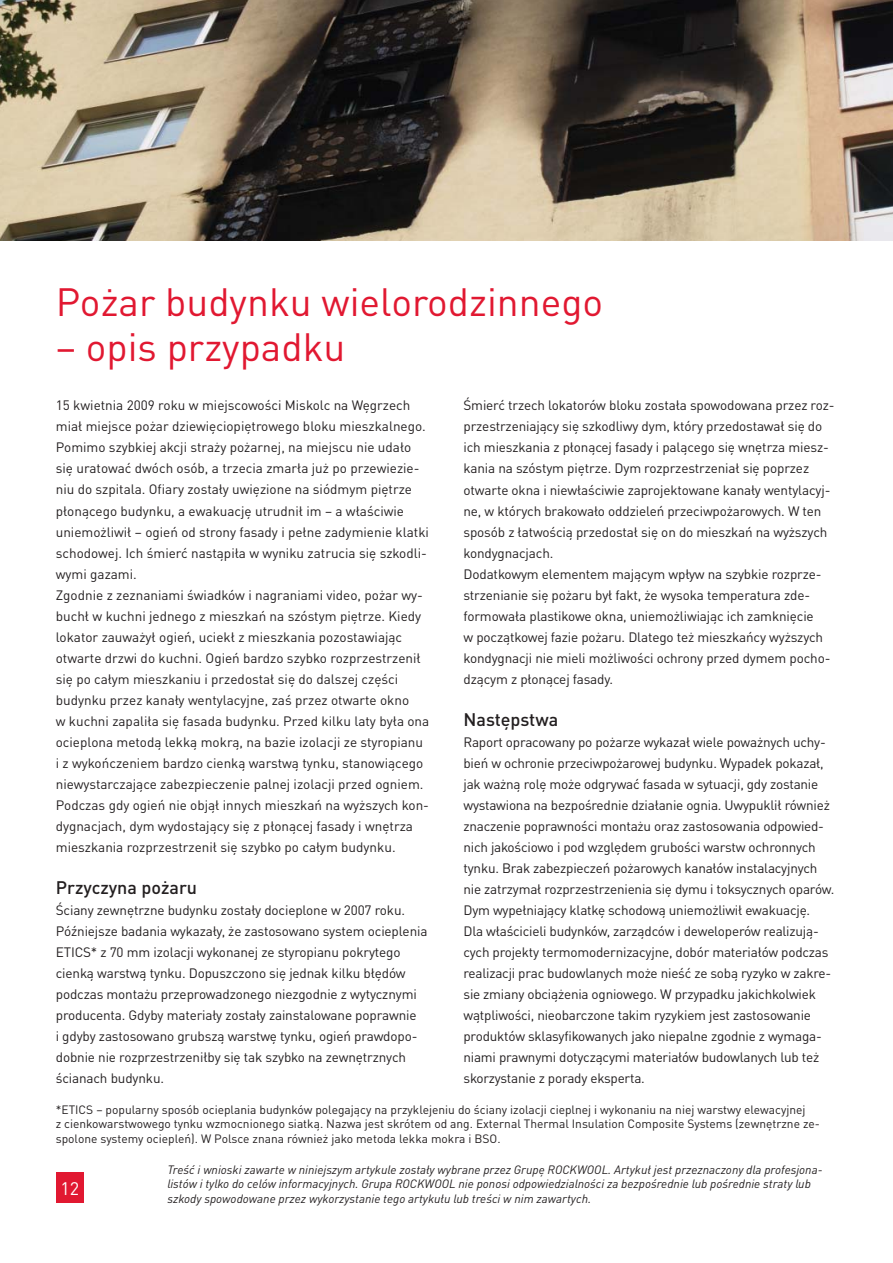
<style>
.page{position:relative;width:893px;height:1263px;background:#fff}
.page>*{position:absolute;margin:0;border:0;box-sizing:border-box;transform-origin:0 0}
.t1{font:39px "DIN Pro";color:#e11831}
.t2{font:500 18px "DIN Pro";color:#231f20}
.t3{font:18px "DIN Pro";color:#fff}
.t4{font:13.5px/21px "DIN Pro";letter-spacing:-.01em;color:#231f20}
.t5{font:12px/14.4px "DIN Pro";color:#231f20}
.t6{font:italic 12px/14.4px "DIN Pro";color:#231f20}
</style>
<div class="page">
<div style="left:56px;top:1173px;width:28px;height:30px;background:#e11831"></div>
<img style="left:0;top:0;width:893px;height:241px">
<h1 class="t1" style="left:56px;top:288px;width:549px">Pożar budynku wielorodzinnego</h1>
<h1 class="t1" style="left:56px;top:333px;width:291px">– opis przypadku</h1>
<p class="t4" style="left:56px;top:397px;width:375px">15 kwietnia 2009 roku w miejscowości Miskolc na Węgrzech miał miejsce pożar dziewięciopiętrowego bloku mieszkalnego.<br>Pomimo szybkiej akcji straży pożarnej, na miejscu nie udało się uratować dwóch osób, a trzecia zmarła już po przewiezie&shy;niu do szpitala. Ofiary zostały uwięzione na siódmym piętrze płonącego budynku, a ewakuację utrudnił im – a właściwie uniemożliwił – ogień od strony fasady i pełne zadymienie klatki schodowej. Ich śmierć nastąpiła w wyniku zatrucia się szkodli&shy;wymi gazami.<br>Zgodnie z zeznaniami świadków i nagraniami video, pożar wy&shy;buchł w kuchni jednego z mieszkań na szóstym piętrze. Kiedy lokator zauważył ogień, uciekł z mieszkania pozostawiając otwarte drzwi do kuchni. Ogień bardzo szybko rozprzestrzenił się po całym mieszkaniu i przedostał się do dalszej części budynku przez kanały wentylacyjne, zaś przez otwarte okno<br>w kuchni zapaliła się fasada budynku. Przed kilku laty była ona ocieplona metodą lekką mokrą, na bazie izolacji ze styropianu i z wykończeniem bardzo cienką warstwą tynku, stanowiącego niewystarczające zabezpieczenie palnej izolacji przed ogniem.<br>Podczas gdy ogień nie objął innych mieszkań na wyższych kon&shy;dygnacjach, dym wydostający się z płonącej fasady i wnętrza mieszkania rozprzestrzenił się szybko po całym budynku.</p>
<h2 class="t2" style="left:56px;top:881px;width:143px">Przyczyna pożaru</h2>
<p class="t4" style="left:56px;top:901px;width:373px">Ściany zewnętrzne budynku zostały docieplone w 2007 roku.<br>Późniejsze badania wykazały, że zastosowano system ocieplenia ETICS* z 70 mm izolacji wykonanej ze styropianu pokrytego cienką warstwą tynku. Dopuszczono się jednak kilku błędów podczas montażu przeprowadzonego niezgodnie z wytycznymi producenta. Gdyby materiały zostały zainstalowane poprawnie<br>i gdyby zastosowano grubszą warstwę tynku, ogień prawdopo&shy;dobnie nie rozprzestrzeniłby się tak szybko na zewnętrznych ścianach budynku.</p>
<p class="t4" style="left:463px;top:397px;width:373px">Śmierć trzech lokatorów bloku została spowodowana przez roz&shy;przestrzeniający się szkodliwy dym, który przedostawał się do ich mieszkania z płonącej fasady i palącego się wnętrza miesz&shy;kania na szóstym piętrze. Dym rozprzestrzeniał się poprzez otwarte okna i niewłaściwie zaprojektowane kanały wentylacyj&shy;ne, w których brakowało oddzieleń przeciwpożarowych. W ten sposób z łatwością przedostał się on do mieszkań na wyższych kondygnacjach.<br>Dodatkowym elementem mającym wpływ na szybkie rozprze&shy;strzenianie się pożaru był fakt, że wysoka temperatura zde&shy;formowała plastikowe okna, uniemożliwiając ich zamknięcie<br>w początkowej fazie pożaru. Dlatego też mieszkańcy wyższych kondygnacji nie mieli możliwości ochrony przed dymem pocho&shy;dzącym z płonącej fasady.</p>
<h2 class="t2" style="left:463px;top:713px;width:96px">Następstwa</h2>
<p class="t4" style="left:463px;top:733px;width:373px">Raport opracowany po pożarze wykazał wiele poważnych uchy&shy;bień w ochronie przeciwpożarowej budynku. Wypadek pokazał, jak ważną rolę może odgrywać fasada w sytuacji, gdy zostanie wystawiona na bezpośrednie działanie ognia. Uwypuklił również znaczenie poprawności montażu oraz zastosowania odpowied&shy;nich jakościowo i pod względem grubości warstw ochronnych tynku. Brak zabezpieczeń pożarowych kanałów instalacyjnych nie zatrzymał rozprzestrzenienia się dymu i toksycznych oparów.<br>Dym wypełniający klatkę schodową uniemożliwił ewakuację.<br>Dla właścicieli budynków, zarządców i deweloperów realizują&shy;cych projekty termomodernizacyjne, dobór materiałów podczas realizacji prac budowlanych może nieść ze sobą ryzyko w zakre&shy;sie zmiany obciążenia ogniowego. W przypadku jakichkolwiek wątpliwości, nieobarczone takim ryzykiem jest zastosowanie produktów sklasyfikowanych jako niepalne zgodnie z wymaga&shy;niami prawnymi dotyczącymi materiałów budowlanych lub też skorzystanie z porady eksperta.</p>
<p class="t5" style="left:56px;top:1104px;width:766px">*ETICS – popularny sposób ocieplania budynków polegający na przyklejeniu do ściany izolacji cieplnej i wykonaniu na niej warstwy elewacyjnej<br>z cienkowarstwowego tynku wzmocnionego siatką. Nazwa jest skrótem od ang. External Thermal Insulation Composite Systems (zewnętrzne ze&shy;spolone systemy ociepleń). W Polsce znana również jako metoda lekka mokra i BSO.</p>
<h2 class="t3" style="left:60px;top:1182px;width:20px">12</h2>
<p class="t6" style="left:167px;top:1164px;width:657px">Treść i wnioski zawarte w niniejszym artykule zostały wybrane przez Grupę ROCKWOOL. Artykuł jest przeznaczony dla profesjona&shy;listów i tylko do celów informacyjnych. Grupa ROCKWOOL nie ponosi odpowiedzialności za bezpośrednie lub pośrednie straty lub szkody spowodowane przez wykorzystanie tego artykułu lub treści w nim zawartych.</p>
</div>
